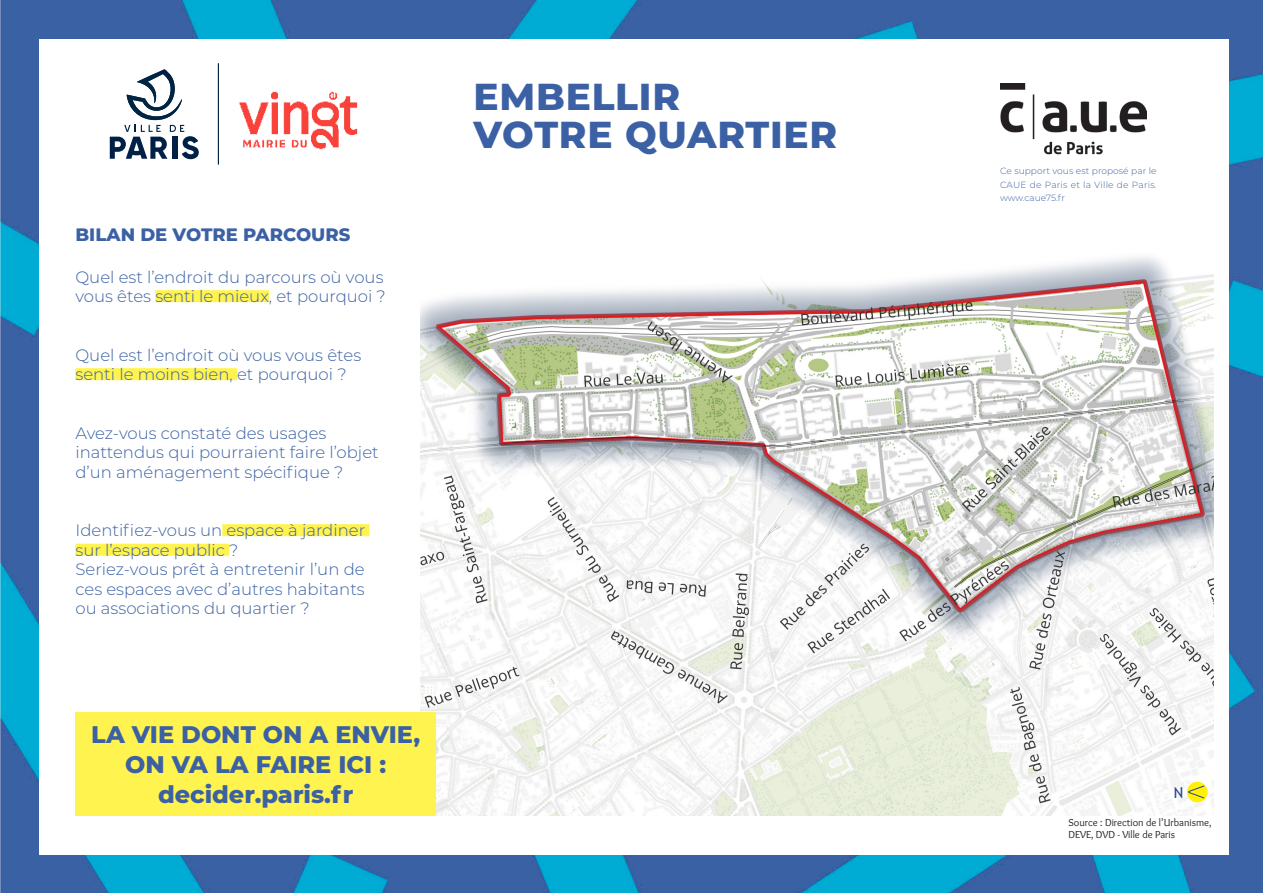
<style>
.page{position:relative;width:1263px;height:893px;background:#fff}
.page>*{position:absolute;margin:0;border:0;box-sizing:border-box;transform-origin:0 0}
.t1{font:800 37.5px/37.5px "Montserrat";letter-spacing:.02em;color:#3b61a4}
.sous_titre{font:800 24px "Montserrat";color:#3b61a4}
.sous_titre-2{font:800 18px "Montserrat";color:#3b61a4}
.texte_courant{font:300 16.5px/19.5px "Montserrat";color:#3b61a4}
.t2{font:15px "Trebuchet MS";color:#253f8e}
.t3{font:10.5px/12.6px "Overlock";color:#231f20}
.t4{font:300 9px/13.5px "Montserrat";letter-spacing:.005em;color:#3b61a4;text-align:justify}
</style>
<div class="page">
<img style="left:1px;top:1px;width:1262px;height:892px">
<div style="left:39px;top:40px;width:1189px;height:815px;background:#fff"></div>
<svg style="left:110px;top:94px;width:89px;height:65px"></svg>
<img style="left:127px;top:69px;width:55px;height:51px">
<hr style="left:218px;top:63px;width:1px;height:102px;background:#002146">
<img style="left:1001px;top:84px;width:145px;height:71px">
<img style="left:239px;top:91px;width:119px;height:58px">
<img style="left:421px;top:256px;width:792px;height:560px">
<div style="left:75px;top:712px;width:361px;height:104px;background:#fff34f"></div>
<div style="left:155px;top:290px;width:114px;height:12px;background:#fff34f"></div>
<div style="left:75px;top:368px;width:162px;height:12px;background:#fff34f"></div>
<div style="left:222px;top:524px;width:147px;height:12px;background:#fff34f"></div>
<div style="left:75px;top:544px;width:154px;height:12px;background:#fff34f"></div>
<div style="left:1187px;top:782px;width:21px;height:20px;background:#fff101;border-radius:50%"></div>
<svg style="left:1187px;top:785px;width:18px;height:14px"></svg>
<p class="sous_titre-2" style="left:75px;top:221px;width:276px">BILAN DE VOTRE PARCOURS</p>
<p class="texte_courant" style="left:75px;top:267px;width:312px">Quel est l’endroit du parcours où vous vous êtes senti le mieux, et pourquoi ?</p>
<p class="texte_courant" style="left:75px;top:345px;width:287px">Quel est l’endroit où vous vous êtes senti le moins bien, et pourquoi ?</p>
<p class="texte_courant" style="left:75px;top:423px;width:305px">Avez-vous constaté des usages inattendus qui pourraient faire l’objet d’un aménagement spécifique ?</p>
<p class="texte_courant" style="left:75px;top:520px;width:291px">Identifiez-vous un espace à jardiner sur l’espace public ?</p>
<p class="texte_courant" style="left:75px;top:559px;width:291px;text-align:justify">Seriez-vous prêt à entretenir l’un de ces espaces avec d’autres habitants ou associations du quartier ?</p>
<p class="sous_titre" style="left:91px;top:717px;width:330px">LA VIE DONT ON A ENVIE,</p>
<p class="sous_titre" style="left:125px;top:747px;width:262px">ON VA LA FAIRE ICI :</p>
<p class="sous_titre" style="left:158px;top:777px;width:197px">decider.paris.fr</p>
<h1 class="t1" style="left:474px;top:76px;width:365px">EMBELLIR<br>VOTRE QUARTIER</h1>
<p class="t4" style="left:1000px;top:164px;width:158px">Ce support vous est proposé par le CAUE de Paris et la Ville de Paris. www.caue75.fr</p>
<p class="t2" style="left:1174px;top:783px;width:11px">N</p>
<p class="t3" style="left:1068px;top:816px;width:144px">Source : Direction de l’Urbanisme,<br>DEVE, DVD - Ville de Paris</p>
</div>
